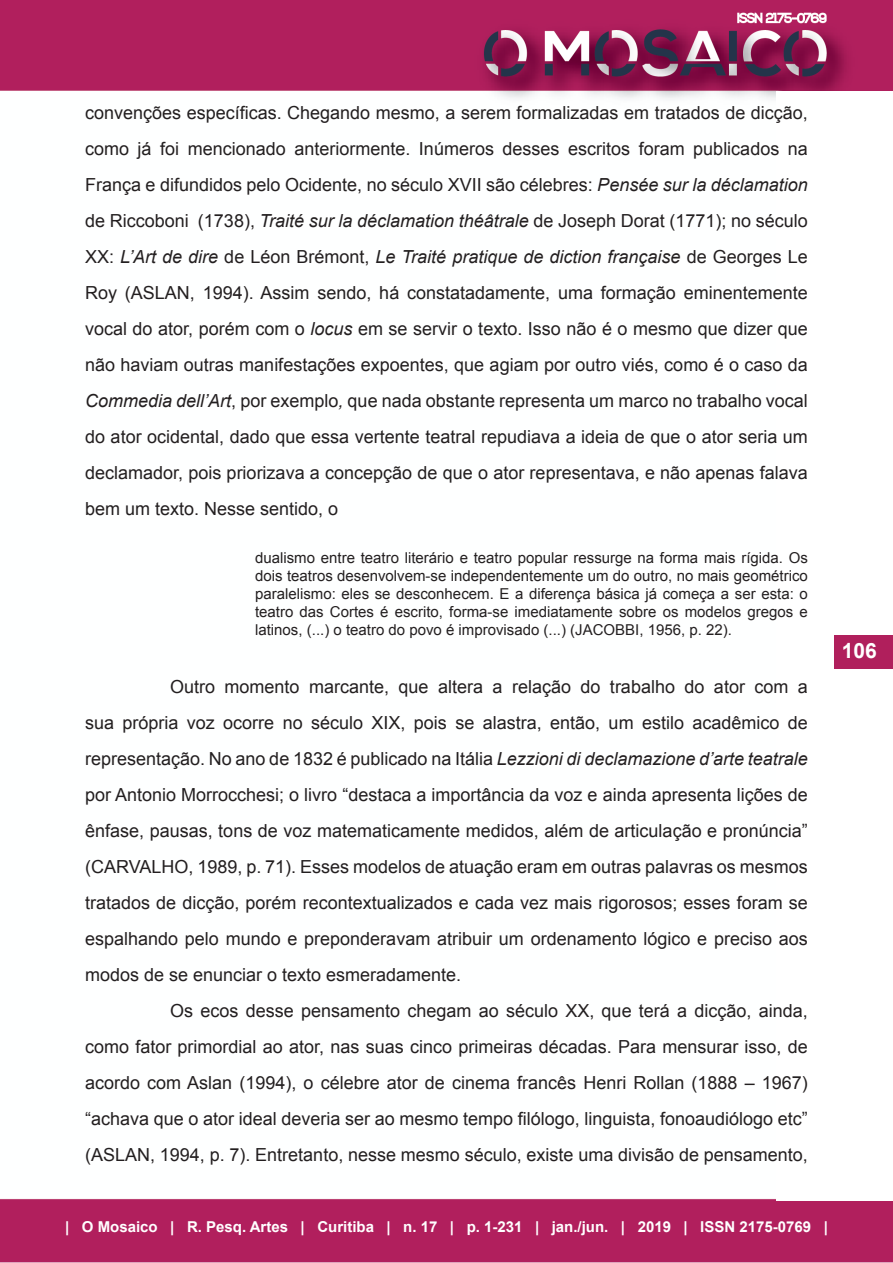
<style>
.page{position:relative;width:893px;height:1263px;background:#fff}
.page>*{position:absolute;margin:0;border:0;box-sizing:border-box;transform-origin:0 0}
.t1{font:700 21px "Arial";color:#fff}
.Corpo{font:18px/36px "Arial";color:#231f20;text-align:justify}
.citação{font:15px/18px "Arial";color:#231f20;text-align:justify}
.t2{font:700 15px "Arial";color:#fff}
.s1{font-style:italic}
</style>
<div class="page">
<img style="left:0;top:0;width:893px;height:1263px">
<div style="left:777px;top:92px;width:116px;height:1109px;background:#fff"></div>
<div style="left:834px;top:635px;width:59px;height:33px;background:#b01f5c"></div>
<p class="Corpo" style="left:85px;top:95px;width:724px">convenções específicas. Chegando mesmo, a serem formalizadas em tratados de dicção, como já foi mencionado anteriormente. Inúmeros desses escritos foram publicados na França e difundidos pelo Ocidente, no século XVII são célebres: <span class="s1">Pensée sur la déclamation </span>de Riccoboni (1738), <span class="s1">Traité sur la déclamation théâtrale</span> de Joseph Dorat (1771); no século XX: <span class="s1">L’Art de dire</span> de Léon Brémont, <span class="s1">Le Traité pratique de diction française</span> de Georges Le Roy (ASLAN, 1994). Assim sendo, há constatadamente, uma formação eminentemente vocal do ator, porém com o <span class="s1">locus</span> em se servir o texto. Isso não é o mesmo que dizer que não haviam outras manifestações expoentes, que agiam por outro viés, como é o caso da <span class="s1">Commedia dell’Art</span>, por exemplo<span class="s1">,</span> que nada obstante representa um marco no trabalho vocal do ator ocidental, dado que essa vertente teatral repudiava a ideia de que o ator seria um declamador, pois priorizava a concepção de que o ator representava, e não apenas falava bem um texto. Nesse sentido, o</p>
<p class="citação" style="left:255px;top:549px;width:554px">dualismo entre teatro literário e teatro popular ressurge na forma mais rígida. Os dois teatros desenvolvem-se independentemente um do outro, no mais geométrico paralelismo: eles se desconhecem. E a diferença básica já começa a ser esta: o teatro das Cortes é escrito, forma-se imediatamente sobre os modelos gregos e latinos, (...) o teatro do povo é improvisado (...) (JACOBBI, 1956, p. 22).</p>
<p class="Corpo" style="left:85px;top:668px;width:724px;text-indent:85px">Outro momento marcante, que altera a relação do trabalho do ator com a sua própria voz ocorre no século XIX, pois se alastra, então, um estilo acadêmico de representação. No ano de 1832 é publicado na Itália <span class="s1">Lezzioni di declamazione d’arte teatrale </span>por Antonio Morrocchesi; o livro “destaca a importância da voz e ainda apresenta lições de ênfase, pausas, tons de voz matematicamente medidos, além de articulação e pronúncia” (CARVALHO, 1989, p. 71). Esses modelos de atuação eram em outras palavras os mesmos tratados de dicção, porém recontextualizados e cada vez mais rigorosos; esses foram se espalhando pelo mundo e preponderavam atribuir um ordenamento lógico e preciso aos modos de se enunciar o texto esmeradamente.</p>
<p class="Corpo" style="left:85px;top:992px;width:724px;text-indent:85px">Os ecos desse pensamento chegam ao século XX, que terá a dicção, ainda, como fator primordial ao ator, nas suas cinco primeiras décadas. Para mensurar isso, de acordo com Aslan (1994), o célebre ator de cinema francês Henri Rollan (1888 – 1967) “achava que o ator ideal deveria ser ao mesmo tempo filólogo, linguista, fonoaudiólogo etc” (ASLAN, 1994, p. 7). Entretanto, nesse mesmo século, existe uma divisão de pensamento,</p>
<p class="t1" style="left:842px;top:636px;width:37px">106</p>
<p class="t2" style="left:65px;top:1217px;width:764px">| O Mosaico | R. Pesq. Artes | Curitiba | n. 17 | p. 1-231 | jan./jun. | 2019 | ISSN 2175-0769 |</p>
</div>
